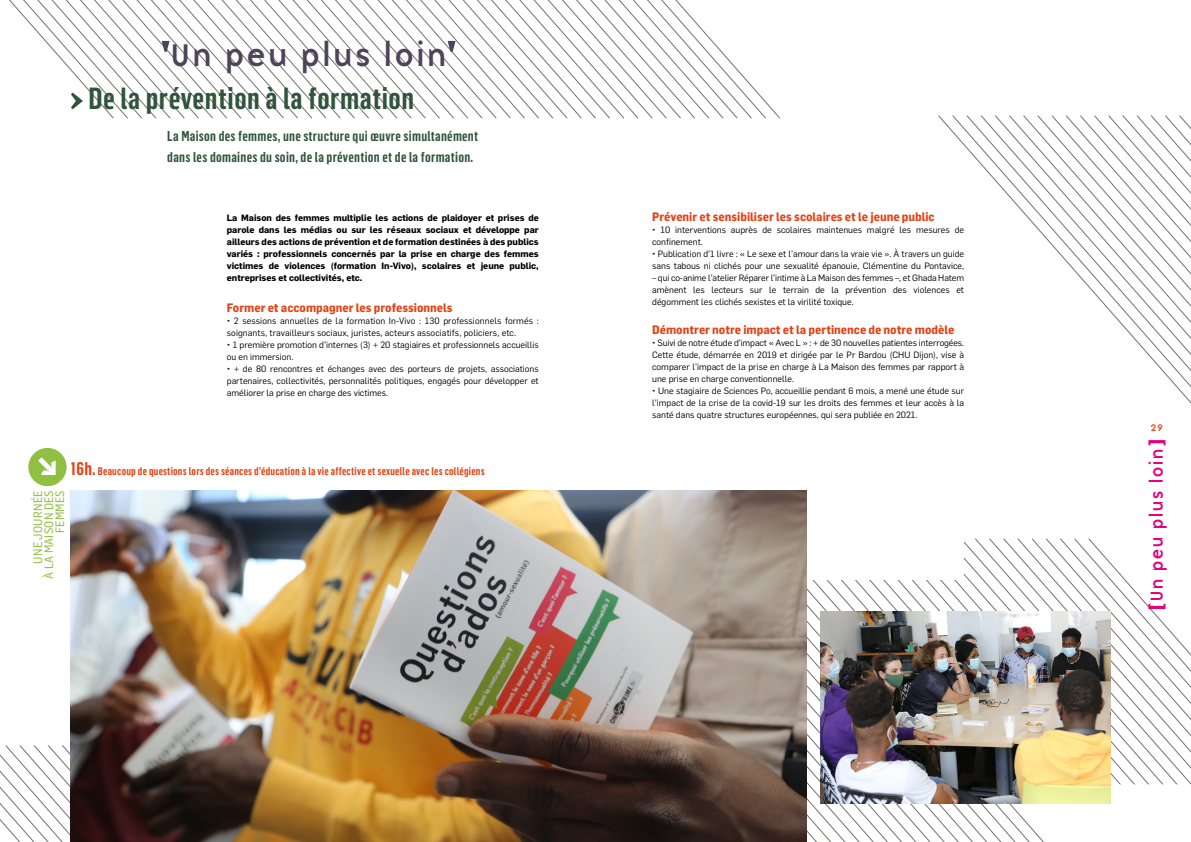
<style>
.page{position:relative;width:1191px;height:842px;background:#fff}
.page>*{position:absolute;margin:0;border:0;box-sizing:border-box;transform-origin:0 0}
.t1{font:32.5px "Base Nine";color:#4a455a}
.t2{font:600 30px "Flama Condensed";letter-spacing:.02em;color:#30553c}
.t3{font:30px "Fleches Left Right";color:#fff}
.t4{font:18px "Base Nine";color:#e6007d}
.t5{font:600 14px/21.3px "Flama Condensed";letter-spacing:.02em;color:#30553c}
.t6{font:700 12px "Flama Semicondensed";color:#e74011}
.t7{font:12px/11px "Flama Semicondensed Basic";letter-spacing:.02em;color:#8fc041;text-align:right}
.t8{font:600 11px "Flama Condensed";letter-spacing:.02em;color:#e74011}
.t9{font:10px "Base 9 Sans OT";color:#e74011}
.t10{font:9px/12px "Flama";color:#000}
.t11{font:700 9px/12px "Flama";color:#000;text-align:justify}
.s1{font-size:18px}
</style>
<div class="page">
<svg style="left:1023px;top:115px;width:14px;height:114px"></svg>
<svg style="left:1037px;top:115px;width:14px;height:129px"></svg>
<svg style="left:1051px;top:115px;width:14px;height:145px"></svg>
<svg style="left:1065px;top:115px;width:14px;height:161px"></svg>
<svg style="left:1079px;top:115px;width:15px;height:178px"></svg>
<svg style="left:331px;top:0;width:14px;height:119px"></svg>
<svg style="left:345px;top:0;width:15px;height:119px"></svg>
<svg style="left:360px;top:0;width:14px;height:119px"></svg>
<svg style="left:374px;top:0;width:14px;height:119px"></svg>
<svg style="left:388px;top:0;width:14px;height:119px"></svg>
<svg style="left:402px;top:0;width:14px;height:119px"></svg>
<svg style="left:416px;top:0;width:14px;height:119px"></svg>
<svg style="left:430px;top:0;width:350px;height:119px"></svg>
<svg style="left:0;top:745px;width:71px;height:97px"></svg>
<svg style="left:806px;top:580px;width:13px;height:262px"></svg>
<svg style="left:975px;top:538px;width:14px;height:304px"></svg>
<svg style="left:447px;top:41px;width:8px;height:11px"></svg>
<svg style="left:9px;top:0;width:317px;height:119px"></svg>
<div style="left:28px;top:448px;width:39px;height:38px;background:#8fc041;border-radius:50%"></div>
<img style="left:71px;top:490px;width:735px;height:352px">
<img style="left:820px;top:612px;width:175px;height:192px">
<svg style="left:995px;top:538px;width:196px;height:304px"></svg>
<svg style="left:1094px;top:115px;width:97px;height:331px"></svg>
<h1 class="t1" style="left:170px;top:31px;width:279px">Un peu plus loin</h1>
<h2 class="t2" style="left:89px;top:80px;width:327px">De la prévention à la formation</h2>
<h3 class="t5" style="left:167px;top:125px;width:312px">La Maison des femmes, une structure qui œuvre simultanément dans les domaines du soin, de la prévention et de la formation.</h3>
<p class="t11" style="left:227px;top:211px;width:313px">La Maison des femmes multiplie les actions de plaidoyer et prises de parole dans les médias ou sur les réseaux sociaux et développe par ailleurs des actions de prévention et de formation destinées à des publics variés : professionnels concernés par la prise en charge des femmes victimes de violences (formation In-Vivo), scolaires et jeune public, entreprises et collectivités, etc.</p>
<h3 class="t6" style="left:227px;top:300px;width:227px">Former et accompagner les professionnels</h3>
<p class="t10" style="left:227px;top:314px;width:313px">• 2 sessions annuelles de la formation In-Vivo : 130 professionnels formés : soignants, travailleurs sociaux, juristes, acteurs associatifs, policiers, etc.</p>
<p class="t10" style="left:227px;top:338px;width:313px">• 1 première promotion d’internes (3) + 20 stagiaires et professionnels accueillis ou en immersion.</p>
<p class="t10" style="left:227px;top:362px;width:313px;text-align:justify">• + de 80 rencontres et échanges avec des porteurs de projets, associations partenaires, collectivités, personnalités politiques, engagés pour développer et améliorer la prise en charge des victimes.</p>
<h2 class="t3" style="left:37px;top:451px;width:22px">c</h2>
<p class="t8" style="left:71px;top:464px;width:415px"><span class="s1">16h.</span> Beaucoup de questions lors des séances d’éducation à la vie affective et sexuelle avec les collégiens</p>
<h3 class="t7" style="left:32px;top:579px;width:90px;rotate:-90deg">UNE JOURNÉE<br>À LA MAISON DES<br>FEMMES</h3>
<h3 class="t6" style="left:652px;top:209px;width:284px">Prévenir et sensibiliser les scolaires et le jeune public</h3>
<p class="t10" style="left:652px;top:223px;width:313px">• 10 interventions auprès de scolaires maintenues malgré les mesures de confinement.</p>
<p class="t10" style="left:652px;top:247px;width:313px">• Publication d’1 livre : « Le sexe et l’amour dans la vraie vie ». À travers un guide sans tabous ni clichés pour une sexualité épanouie, Clémentine du Pontavice,</p>
<p class="t10" style="left:652px;top:271px;width:313px;text-align:justify">– qui co-anime l’atelier Réparer l’intime à La Maison des femmes –, et Ghada Hatem amènent les lecteurs sur le terrain de la prévention des violences et dégomment les clichés sexistes et la virilité toxique.</p>
<h3 class="t6" style="left:652px;top:322px;width:304px">Démontrer notre impact et la pertinence de notre modèle</h3>
<p class="t10" style="left:652px;top:336px;width:313px;text-align:justify">• Suivi de notre étude d’impact « Avec L » : + de 30 nouvelles patientes interrogées.<br>Cette étude, démarrée en 2019 et dirigée par le Pr Bardou (CHU Dijon), vise à comparer l’impact de la prise en charge à La Maison des femmes par rapport à une prise en charge conventionnelle.</p>
<p class="t10" style="left:652px;top:384px;width:313px;text-align:justify">• Une stagiaire de Sciences Po, accueillie pendant 6 mois, a mené une étude sur l’impact de la crise de la covid-19 sur les droits des femmes et leur accès à la santé dans quatre structures européennes, qui sera publiée en 2021.</p>
<p class="t9" style="left:1150px;top:422px;width:15px">29</p>
<h3 class="t4" style="left:1143px;top:602px;width:156px;rotate:-90deg">Un peu plus loin</h3>
</div>
